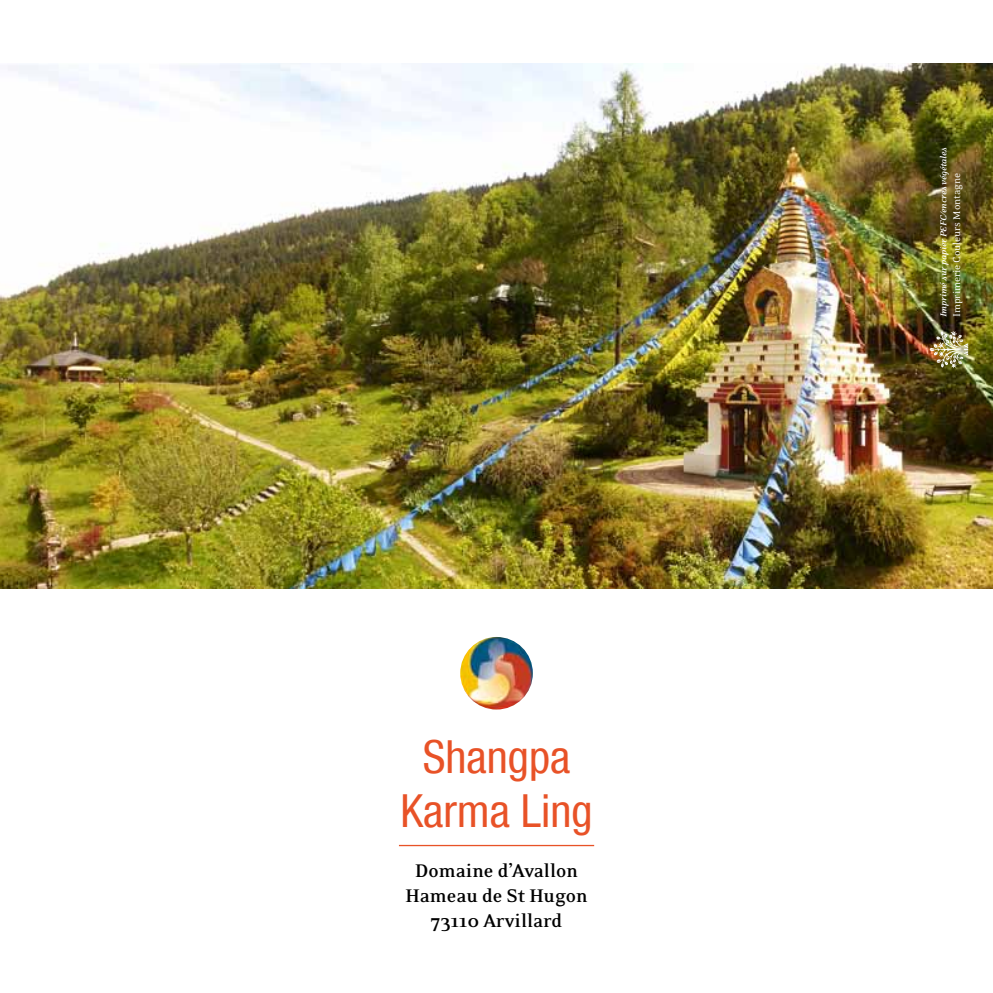
<style>
.page{position:relative;width:993px;height:993px;background:#fff}
.page>*{position:absolute;margin:0;border:0;box-sizing:border-box;transform-origin:0 0}
.t1{font:condensed 45.5px/54.6px "Helvetica Neue LT Com";color:#e85227;text-align:center}
.t2{font:700 21px/25.2px "Eidetic Neo";color:#000;text-align:center}
.t3{font:11.38px "Eidetic Neo";letter-spacing:-.01em;color:#fff}
.t4{font:italic 700 9.97px "Eidetic Neo";letter-spacing:-.01em;color:#fff}
</style>
<div class="page">
<img style="left:0;top:63px;width:992px;height:525px">
<svg style="left:929px;top:331px;width:39px;height:37px"></svg>
<img style="left:460px;top:636px;width:72px;height:73px;border-radius:36px">
<hr style="left:399px;top:844px;width:195px;height:1px;background:#e85227">
<h1 class="t1" style="left:400px;top:728px;width:194px">Shangpa<br>Karma Ling</h1>
<p class="t2" style="left:405px;top:858px;width:183px">Domaine d’Avallon<br>Hameau de St Hugon<br>73110 Arvillard</p>
<p class="t4" style="left:937px;top:317px;width:172px;rotate:-90deg">Imprimé sur papier PEFC/encres végétales</p>
<p class="t3" style="left:950px;top:317px;width:145px;rotate:-90deg">Imprimerie Couleurs Montagne</p>
</div>
